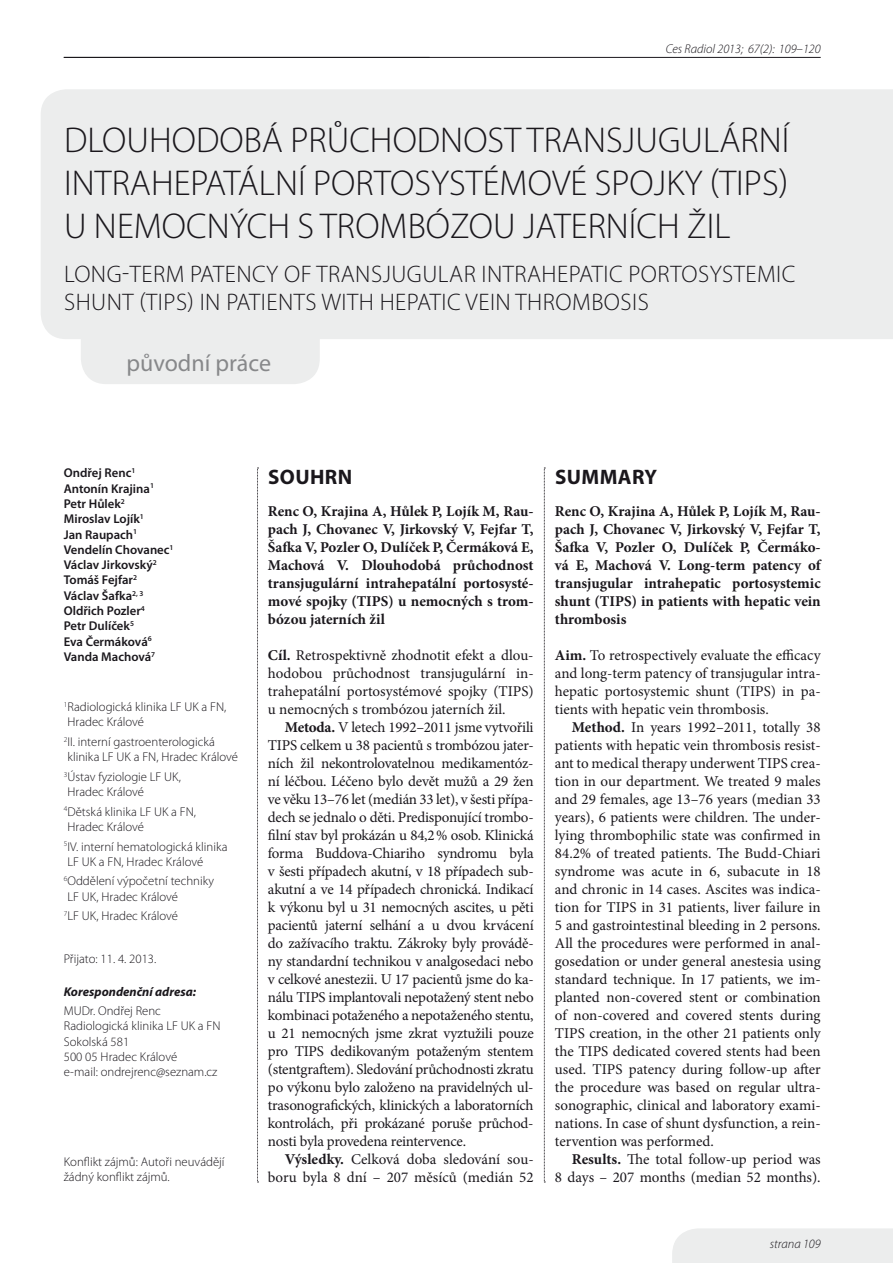
<style>
.page{position:relative;width:893px;height:1263px;background:#fff}
.page>*{position:absolute;margin:0;border:0;box-sizing:border-box;transform-origin:0 0}
.t1{font:300 36px "Myriad Pro";color:#1a171c}
.t2{font:300 24px "Myriad Pro";letter-spacing:.02em;color:#1a171c}
.t3{font:24px "Myriad Pro";color:#87888a}
.t4{font:700 21px "Myriad Pro";letter-spacing:.02em;color:#1a171c}
.t5{font:15px/18px "Minion Pro";letter-spacing:-.005em;color:#1a171c;text-align:justify}
.t6{font:700 15px/18px "Minion Pro";color:#1a171c;text-align:justify}
.t7{font:300 12.75px/15.3px "Myriad Pro";color:#1a171c}
.t8{font:600 12.75px/15.3px "Myriad Pro";color:#1a171c}
.t9{font:italic 300 12.75px "Myriad Pro";color:#1a171c}
.t10{font:italic 700 12.75px "Myriad Pro";color:#1a171c}
.s1{font-weight:700}
</style>
<div class="page">
<hr style="left:64px;top:57px;width:757px;height:1px;background:#1a171c">
<div style="left:672px;top:1228px;width:221px;height:35px;background:#eceded"></div>
<div style="left:81px;top:293px;width:239px;height:91px;background:#eceded;border-radius:26px"></div>
<div style="left:41px;top:89px;width:852px;height:250px;background:#eceded"></div>
<svg style="left:544px;top:468px;width:1px;height:715px"></svg>
<svg style="left:257px;top:468px;width:2px;height:715px"></svg>
<p class="t9" style="left:666px;top:42px;width:157px">Ces Radiol 2013; 67(2): 109–120</p>
<h1 class="t1" style="left:64px;top:120px;width:47px">Dlouhodo</h1>
<h1 class="t1" style="left:244px;top:120px;width:149px">bá průchodnos</h1>
<h1 class="t1" style="left:504px;top:120px;width:59px">t trans</h1>
<h1 class="t1" style="left:623px;top:120px;width:168px">jugulární</h1>
<h1 class="t1" style="left:64px;top:163px;width:460px">intrah epatáln í portosystémov</h1>
<h1 class="t1" style="left:571px;top:163px;width:219px">é spojky (TIPS)</h1>
<h1 class="t1" style="left:64px;top:206px;width:296px">un emocných s trom</h1>
<h1 class="t1" style="left:408px;top:206px;width:311px">bózou jatern ích žil</h1>
<h2 class="t2" style="left:64px;top:260px;width:278px">Lon g-term paten cy of trans</h2>
<h2 class="t2" style="left:383px;top:260px;width:54px">jugular</h2>
<h2 class="t2" style="left:481px;top:260px;width:315px">intrah epatic portosystemi c</h2>
<h2 class="t2" style="left:64px;top:289px;width:15px">shun</h2>
<h2 class="t2" style="left:123px;top:289px;width:421px">t (TIPS) in pati ents with h epati c vein throm</h2>
<h2 class="t2" style="left:591px;top:289px;width:25px">bosis</h2>
<h2 class="t3" style="left:127px;top:348px;width:146px">původní práce</h2>
<p class="t8" style="left:64px;top:465px;width:111px">Ondřej Renc<sup>1<br></sup>Antonín Krajina<sup>1<br></sup>Petr Hůlek<sup>2<br></sup>Miroslav Lojík<sup>1<br></sup>Jan Raupach<sup>1<br></sup>Vendelín Chovanec<sup>1<br></sup>Václav Jirkovský<sup>2<br></sup>Tomáš Fejfar<sup>2<br></sup>Václav Šafka<sup>2,</sup> <sup>3<br></sup>Oldřich Pozler<sup>4<br></sup>Petr Dulíček<sup>5<br></sup>Eva Čermáková<sup>6<br></sup>Vanda Machová<sup>7</sup></p>
<p class="t7" style="left:64px;top:699px;width:164px"><sup>1</sup>Radiologická klinika LF UK a FN,<br>Hradec Králové</p>
<p class="t7" style="left:64px;top:734px;width:176px"><sup>2</sup>II. interní gastroenterologická klinika LF UK a FN, Hradec Králové</p>
<p class="t7" style="left:64px;top:769px;width:119px"><sup>3</sup>Ústav fyziologie LF UK,<br>Hradec Králové</p>
<p class="t7" style="left:64px;top:804px;width:134px"><sup>4</sup>Dětská klinika LF UK a FN,<br>Hradec Králové</p>
<p class="t7" style="left:64px;top:839px;width:165px"><sup>5</sup>IV. interní hematologická klinika<br>LF UK a FN, Hradec Králové</p>
<p class="t7" style="left:64px;top:874px;width:152px"><sup>6</sup>Oddělení výpočetní techniky<br>LF UK, Hradec Králové</p>
<p class="t7" style="left:64px;top:908px;width:116px"><sup>7</sup>LF UK, Hradec Králové</p>
<p class="t7" style="left:64px;top:951px;width:94px">Přijato: 11. 4. 2013.</p>
<p class="t10" style="left:64px;top:983px;width:134px">Korespondenční adresa:</p>
<p class="t7" style="left:64px;top:1003px;width:158px">MUDr. Ondřej Renc<br>Radiologická klinika LF UK a FN<br>Sokolská 581<br>500 05 Hradec Králové<br>e-mail: ondrejrenc@seznam.cz</p>
<p class="t7" style="left:64px;top:1154px;width:162px">Konflikt zájmů: Autoři neuvádějí žádný konflikt zájmů.</p>
<h3 class="t4" style="left:268px;top:463px;width:86px">SOUHRN</h3>
<p class="t6" style="left:268px;top:502px;width:267px">Renc O, Krajina A, Hůlek P, Lojík M, Rau&shy;pach J, Chovanec V, Jirkovský V, Fejfar T, Šafka V, Pozler O, Dulíček P, Čermáková E, Machová V. Dlouhodobá průchodnost transjugulární intrahepatální portosysté&shy;mové spojky (TIPS) u nemocných s trom&shy;bózou jaterních žil</p>
<p class="t5" style="left:268px;top:646px;width:267px"><span class="s1">Cíl.</span> Retrospektivně zhodnotit efekt a dlou&shy;hodobou průchodnost transjugulární in&shy;trahepatální portosystémové spojky (TIPS) u nemocných s trombózou jaterních žil.</p>
<p class="t5" style="left:268px;top:718px;width:267px;text-indent:17px"><span class="s1">Metoda.</span> V letech 1992–2011 jsme vytvořili TIPS celkem u 38 pacientů s trombózou jater&shy;ních žil nekontrolovatelnou medikamentóz&shy;ní léčbou. Léčeno bylo devět mužů a 29 žen ve věku 13–76 let (medián 33 let), v šesti přípa&shy;dech se jednalo o děti. Predisponující trombo&shy;filní stav byl prokázán u 84,2% osob. Klinická forma Buddova-Chiariho syndromu byla v šesti případech akutní, v 18 případech sub&shy;akutní a ve 14 případech chronická. Indikací k výkonu byl u 31 nemocných ascites, u pěti pacientů jaterní selhání a u dvou krvácení do zažívacího traktu. Zákroky byly provádě&shy;ny standardní technikou v analgosedaci nebo v celkové anestezii. U 17 pacientů jsme do ka&shy;nálu TIPS implantovali nepotažený stent nebo kombinaci potaženého a nepotaženého stentu, u 21 nemocných jsme zkrat vyztužili pouze pro TIPS dedikovaným potaženým stentem (stentgraftem). Sledování průchodnosti zkratu po výkonu bylo založeno na pravidelných ul&shy;trasonografických, klinických a laboratorních kontrolách, při prokázané poruše průchod&shy;nosti byla provedena reintervence.</p>
<p class="t5" style="left:268px;top:1150px;width:267px;text-align:right"><span class="s1">Výsledky.</span> Celková doba sledování sou&shy;boru byla 8 dní – 207 měsíců (medián 52</p>
<h3 class="t4" style="left:555px;top:463px;width:104px">SUMMARY</h3>
<p class="t6" style="left:555px;top:502px;width:267px">Renc O, Krajina A, Hůlek P, Lojík M, Rau&shy;pach J, Chovanec V, Jirkovský V, Fejfar T, Šafka V, Pozler O, Dulíček P, Čermáko&shy;vá E, Machová V. Long-term patency of transjugular intrahepatic portosystemic shunt (TIPS) in patients with hepatic vein thrombosis</p>
<p class="t5" style="left:555px;top:646px;width:267px"><span class="s1">Aim.</span> To retrospectively evaluate the efficacy and long-term patency of transjugular intra&shy;hepatic portosystemic shunt (TIPS) in pa&shy;tients with hepatic vein thrombosis.</p>
<p class="t5" style="left:555px;top:718px;width:267px;text-indent:17px"><span class="s1">Method.</span> In years 1992–2011, totally 38 patients with hepatic vein thrombosis resist&shy;ant to medical therapy underwent TIPS crea&shy;tion in our department. We treated 9 males and 29 females, age 13–76 years (median 33 years), 6 patients were children. The under&shy;lying thrombophilic state was confirmed in 84.2% of treated patients. The Budd-Chiari syndrome was acute in 6, subacute in 18 and chronic in 14 cases. Ascites was indica&shy;tion for TIPS in 31 patients, liver failure in 5 and gastrointestinal bleeding in 2 persons.<br>All the procedures were performed in anal&shy;gosedation or under general anestesia using standard technique. In 17 patients, we im&shy;planted non-covered stent or combination of non-covered and covered stents during TIPS creation, in the other 21 patients only the TIPS dedicated covered stents had been used. TIPS patency during follow-up after the procedure was based on regular ultra&shy;sonographic, clinical and laboratory exami&shy;nations. In case of shunt dysfunction, a rein&shy;tervention was performed.</p>
<p class="t5" style="left:555px;top:1150px;width:267px;text-align:right"><span class="s1">Results.</span> The total follow-up period was<br>8 days – 207 months (median 52 months).</p>
<p class="t9" style="left:770px;top:1237px;width:52px">strana 109</p>
</div>
